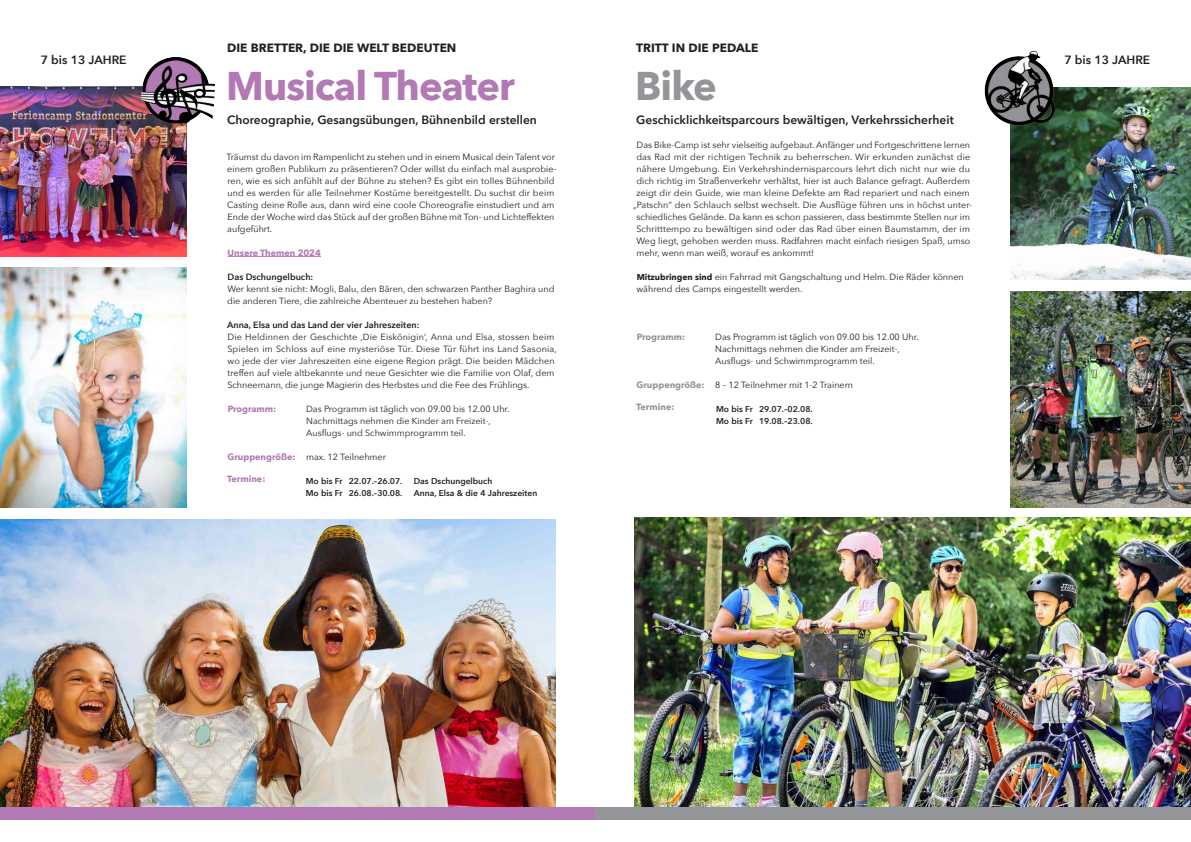
<style>
.page{position:relative;width:1191px;height:842px;background:#fff}
.page>*{position:absolute;margin:0;border:0;box-sizing:border-box;transform-origin:0 0}
.Sportart{font:700 40px "Avenir Next";letter-spacing:-.025em;color:#b279b4}
.Sportart-2{font:700 40px "Avenir Next";color:#939598}
.Begriffe{font:600 12px "Avenir Next";color:#231f20}
.Unterüberschrift{font:700 12px "Avenir Next";color:#231f20}
.Fließtext{font:9px/12px "Avenir Next";color:#231f20}
.Fließtext-2{font:9px "Avenir Next";letter-spacing:.02em;color:#231f20}
.Lauftext{font:9px/12px "Avenir Next";color:#231f20}
.Fließtext-3{font:600 9px "Avenir Next";color:#231f20}
.Fließtext-4{font:700 9px "Avenir Next";color:#b279b4}
.Fließtext-5{font:700 9px "Avenir Next";color:#939598}
.Lauftext-2{font:600 8.5px "Avenir Next";color:#231f20}
.s1{font-weight:700;color:#b279b4}
.s2{font-weight:700;font-size:8.5px}
.s3{font-weight:700;color:#939598}
</style>
<div class="page">
<img style="left:0;top:87px;width:186px;height:170px">
<img style="left:0;top:520px;width:556px;height:288px">
<hr style="left:228px;top:256px;width:93px;height:1px;background:#b279b4">
<div style="left:0;top:808px;width:596px;height:12px;background:#b279b4"></div>
<img style="left:1010px;top:87px;width:181px;height:193px">
<img style="left:1010px;top:292px;width:181px;height:216px">
<img style="left:984px;top:50px;width:72px;height:84px">
<img style="left:125px;top:57px;width:90px;height:72px">
<img style="left:634px;top:517px;width:557px;height:291px">
<div style="left:595px;top:808px;width:596px;height:12px;background:#939598"></div>
<img style="left:0;top:268px;width:186px;height:240px">
<p class="Begriffe" style="left:41px;top:49px;width:87px">7 bis 13 JAHRE</p>
<p class="Unterüberschrift" style="left:227px;top:37px;width:231px">DIE BRETTER, DIE DIE WELT BEDEUTEN</p>
<p class="Sportart" style="left:226px;top:51px;width:290px">Musical Theater</p>
<p class="Begriffe" style="left:227px;top:109px;width:311px">Choreographie, Gesangsübungen, Bühnenbild erstellen</p>
<p class="Fließtext" style="left:226px;top:150px;width:332px">Träumst du davon im Rampenlicht zu stehen und in einem Musical dein Talent vor einem großen Publikum zu präsentieren? Oder willst du einfach mal ausprobie&shy;ren, wie es sich anfühlt auf der Bühne zu stehen? Es gibt ein tolles Bühnenbild und es werden für alle Teilnehmer Kostüme bereitgestellt. Du suchst dir beim Casting deine Rolle aus, dann wird eine coole Choreografie einstudiert und am Ende der Woche wird das Stück auf der großen Bühne mit Ton- und Lichteffekten aufgeführt.</p>
<p class="Fließtext-4" style="left:228px;top:245px;width:95px">Unsere Themen 2024</p>
<p class="Fließtext-3" style="left:228px;top:269px;width:87px">Das Dschungelbuch:</p>
<p class="Fließtext" style="left:227px;top:282px;width:329px">Wer kennt sie nicht: Mogli, Balu, den Bären, den schwarzen Panther Baghira und die anderen Tiere, die zahlreiche Abenteuer zu bestehen haben?</p>
<p class="Fließtext-3" style="left:227px;top:317px;width:194px">Anna, Elsa und das Land der vier Jahreszeiten:</p>
<p class="Fließtext" style="left:227px;top:330px;width:331px">Die Heldinnen der Geschichte ‚Die Eiskönigin‘, Anna und Elsa, stossen beim Spielen im Schloss auf eine mysteriöse Tür. Diese Tür führt ins Land Sasonia, wo jede der vier Jahreszeiten eine eigene Region prägt. Die beiden Mädchen treffen auf viele altbekannte und neue Gesichter wie die Familie von Olaf, dem Schneemann, die junge Magierin des Herbstes und die Fee des Frühlings.</p>
<p class="Fließtext-4" style="left:228px;top:401px;width:50px">Programm:</p>
<p class="Fließtext" style="left:306px;top:402px;width:205px">Das Programm ist täglich von 09.00 bis 12.00 Uhr.</p>
<p class="Fließtext" style="left:306px;top:414px;width:186px">Nachmittags nehmen die Kinder am Freizeit-,</p>
<p class="Fließtext" style="left:306px;top:426px;width:161px">Ausflugs- und Schwimmprogramm teil.</p>
<p class="Fließtext" style="left:227px;top:450px;width:160px"><span class="s1">Gruppengröße:</span> max. 12 Teilnehmer</p>
<p class="Fließtext-4" style="left:227px;top:471px;width:40px">Termine:</p>
<p class="Lauftext-2" style="left:306px;top:473px;width:98px">Mo bis Fr 22.07.–26.07.</p>
<p class="Lauftext-2" style="left:414px;top:473px;width:80px">Das Dschungelbuch</p>
<p class="Lauftext-2" style="left:306px;top:485px;width:98px">Mo bis Fr 26.08.–30.08.</p>
<p class="Lauftext-2" style="left:414px;top:485px;width:125px">Anna, Elsa &amp; die 4 Jahreszeiten</p>
<p class="Unterüberschrift" style="left:636px;top:37px;width:124px">TRITT IN DIE PEDALE</p>
<p class="Sportart-2" style="left:635px;top:51px;width:83px">Bike</p>
<p class="Begriffe" style="left:636px;top:109px;width:319px">Geschicklichkeitsparcours bewältigen, Verkehrssicherheit</p>
<p class="Fließtext" style="left:636px;top:138px;width:335px">Das Bike-Camp ist sehr vielseitig aufgebaut. Anfänger und Fortgeschrittene lernen</p>
<p class="Fließtext-2" style="left:636px;top:149px;width:335px">das Rad mit der richtigen Technik zu beherrschen. Wir erkunden zunächst die</p>
<p class="Fließtext-2" style="left:636px;top:161px;width:335px">nähere Umgebung. Ein Verkehrshindernisparcours lehrt dich nicht nur wie du</p>
<p class="Fließtext" style="left:636px;top:174px;width:335px">dich richtig im Straßenverkehr verhältst, hier ist auch Balance gefragt. Außerdem</p>
<p class="Fließtext" style="left:636px;top:186px;width:335px">zeigt dir dein Guide, wie man kleine Defekte am Rad repariert und nach einem</p>
<p class="Fließtext" style="left:633px;top:198px;width:341px">„Patschn“ den Schlauch selbst wechselt. Die Ausflüge führen uns in höchst unter-</p>
<p class="Fließtext" style="left:636px;top:210px;width:335px">schiedliches Gelände. Da kann es schon passieren, dass bestimmte Stellen nur im</p>
<p class="Fließtext" style="left:636px;top:222px;width:335px">Schritttempo zu bewältigen sind oder das Rad über einen Baumstamm, der im</p>
<p class="Fließtext" style="left:636px;top:234px;width:335px">Weg liegt, gehoben werden muss. Radfahren macht einfach riesigen Spaß, umso</p>
<p class="Fließtext" style="left:636px;top:246px;width:179px">mehr, wenn man weiß, worauf es ankommt!</p>
<p class="Lauftext" style="left:636px;top:270px;width:329px"><span class="s2">Mitzubringen sind</span> ein Fahrrad mit Gangschaltung und Helm. Die Räder können während des Camps eingestellt werden.</p>
<p class="Fließtext-5" style="left:637px;top:329px;width:50px">Programm:</p>
<p class="Fließtext" style="left:715px;top:330px;width:205px">Das Programm ist täglich von 09.00 bis 12.00 Uhr.</p>
<p class="Fließtext" style="left:715px;top:342px;width:186px">Nachmittags nehmen die Kinder am Freizeit-,</p>
<p class="Fließtext" style="left:715px;top:354px;width:161px">Ausflugs- und Schwimmprogramm teil.</p>
<p class="Fließtext" style="left:636px;top:378px;width:218px"><span class="s3">Gruppengröße:</span> 8 – 12 Teilnehmer mit 1-2 Trainern</p>
<p class="Fließtext-5" style="left:636px;top:399px;width:40px">Termine:</p>
<p class="Lauftext-2" style="left:716px;top:401px;width:98px">Mo bis Fr 29.07.–02.08.</p>
<p class="Lauftext-2" style="left:716px;top:413px;width:98px">Mo bis Fr 19.08.–23.08.</p>
<p class="Begriffe" style="left:1064px;top:49px;width:87px">7 bis 13 JAHRE</p>
</div>
